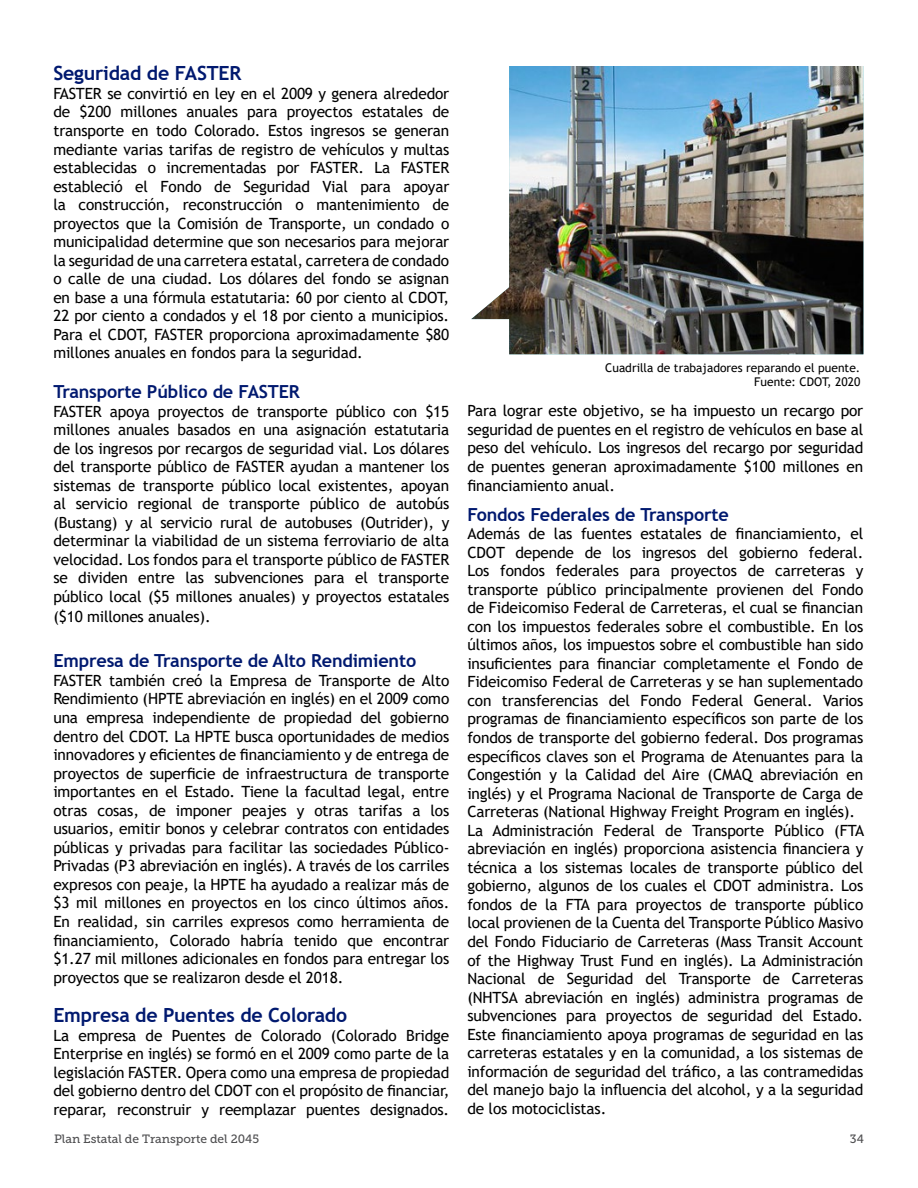
<style>
.page{position:relative;width:918px;height:1188px;background:#fff}
.page>*{position:absolute;margin:0;border:0;box-sizing:border-box;transform-origin:0 0}
.t1{font:700 19.5px "Trebuchet MS";letter-spacing:-.01em;color:#01196f}
.t2{font:700 18px "Trebuchet MS";letter-spacing:-.01em;color:#01196f}
.t3{font:15.45px/18.6px "Trebuchet MS";letter-spacing:-.01em;color:#000;text-align:justify}
.t4{font:12px/14.4px "Trebuchet MS";color:#000;text-align:right}
.t5{font:12px "Museo Slab 500";color:#4e4e50}
</style>
<div class="page">
<img style="left:471px;top:66px;width:392px;height:288px">
<p class="t1" style="left:53px;top:61px;width:189px">Seguridad de FASTER</p>
<p class="t3" style="left:53px;top:84px;width:397px">FASTER se convirtió en ley en el 2009 y genera alrededor de $200 millones anuales para proyectos estatales de transporte en todo Colorado. Estos ingresos se generan mediante varias tarifas de registro de vehículos y multas establecidas o incrementadas por FASTER. La FASTER estableció el Fondo de Seguridad Vial para apoyar la construcción, reconstrucción o mantenimiento de proyectos que la Comisión de Transporte, un condado o municipalidad determine que son necesarios para mejorar la seguridad de una carretera estatal, carretera de condado o calle de una ciudad. Los dólares del fondo se asignan en base a una fórmula estatutaria: 60 por ciento al CDOT, 22 por ciento a condados y el 18 por ciento a municipios.<br>Para el CDOT, FASTER proporciona aproximadamente $80 millones anuales en fondos para la seguridad.</p>
<p class="t2" style="left:53px;top:380px;width:248px">Transporte Público de FASTER</p>
<p class="t3" style="left:53px;top:402px;width:397px">FASTER apoya proyectos de transporte público con $15 millones anuales basados en una asignación estatutaria de los ingresos por recargos de seguridad vial. Los dólares del transporte público de FASTER ayudan a mantener los sistemas de transporte público local existentes, apoyan al servicio regional de transporte público de autobús (Bustang) y al servicio rural de autobuses (Outrider), y determinar la viabilidad de un sistema ferroviario de alta velocidad. Los fondos para el transporte público de FASTER se dividen entre las subvenciones para el transporte público local ($5 millones anuales) y proyectos estatales ($10 millones anuales).</p>
<p class="t2" style="left:53px;top:650px;width:364px">Empresa de Transporte de Alto Rendimiento</p>
<p class="t3" style="left:53px;top:671px;width:397px">FASTER también creó la Empresa de Transporte de Alto Rendimiento (HPTE abreviación en inglés) en el 2009 como una empresa independiente de propiedad del gobierno dentro del CDOT. La HPTE busca oportunidades de medios innovadores y eficientes de financiamiento y de entrega de proyectos de superficie de infraestructura de transporte importantes en el Estado. Tiene la facultad legal, entre otras cosas, de imponer peajes y otras tarifas a los usuarios, emitir bonos y celebrar contratos con entidades públicas y privadas para facilitar las sociedades Público-Privadas (P3 abreviación en inglés). A través de los carriles expresos con peaje, la HPTE ha ayudado a realizar más de $3 mil millones en proyectos en los cinco últimos años.<br>En realidad, sin carriles expresos como herramienta de financiamiento, Colorado habría tenido que encontrar $1.27 mil millones adicionales en fondos para entregar los proyectos que se realizaron desde el 2018.</p>
<p class="t1" style="left:53px;top:1003px;width:295px">Empresa de Puentes de Colorado</p>
<p class="t3" style="left:53px;top:1026px;width:397px">La empresa de Puentes de Colorado (Colorado Bridge Enterprise en inglés) se formó en el 2009 como parte de la legislación FASTER. Opera como una empresa de propiedad del gobierno dentro del CDOT con el propósito de financiar, reparar, reconstruir y reemplazar puentes designados.</p>
<p class="t4" style="left:605px;top:360px;width:257px">Cuadrilla de trabajadores reparando el puente.<br>Fuente: CDOT, 2020</p>
<p class="t3" style="left:467px;top:402px;width:397px">Para lograr este objetivo, se ha impuesto un recargo por seguridad de puentes en el registro de vehículos en base al peso del vehículo. Los ingresos del recargo por seguridad de puentes generan aproximadamente $100 millones en financiamiento anual.</p>
<p class="t2" style="left:467px;top:503px;width:263px">Fondos Federales de Transporte</p>
<p class="t3" style="left:467px;top:524px;width:398px;text-align:left">Además de las fuentes estatales de financiamiento, el CDOT depende de los ingresos del gobierno federal.<br>Los fondos federales para proyectos de carreteras y transporte público principalmente provienen del Fondo de Fideicomiso Federal de Carreteras, el cual se financian con los impuestos federales sobre el combustible. En los últimos años, los impuestos sobre el combustible han sido insuficientes para financiar completamente el Fondo de Fideicomiso Federal de Carreteras y se han suplementado con transferencias del Fondo Federal General. Varios programas de financiamiento específicos son parte de los fondos de transporte del gobierno federal. Dos programas específicos claves son el Programa de Atenuantes para la Congestión y la Calidad del Aire (CMAQ abreviación en inglés) y el Programa Nacional de Transporte de Carga de Carreteras (National Highway Freight Program en inglés).<br>La Administración Federal de Transporte Público (FTA abreviación en inglés) proporciona asistencia financiera y técnica a los sistemas locales de transporte público del gobierno, algunos de los cuales el CDOT administra. Los fondos de la FTA para proyectos de transporte público local provienen de la Cuenta del Transporte Público Masivo del Fondo Fiduciario de Carreteras (Mass Transit Account of the Highway Trust Fund en inglés). La Administración Nacional de Seguridad del Transporte de Carreteras (NHTSA abreviación en inglés) administra programas de subvenciones para proyectos de seguridad del Estado.<br>Este financiamiento apoya programas de seguridad en las carreteras estatales y en la comunidad, a los sistemas de información de seguridad del tráfico, a las contramedidas del manejo bajo la influencia del alcohol, y a la seguridad de los motociclistas.</p>
<p class="t5" style="left:54px;top:1132px;width:207px">Plan Estatal de Transporte del 2045</p>
<p class="t5" style="left:850px;top:1132px;width:16px">34</p>
</div>
